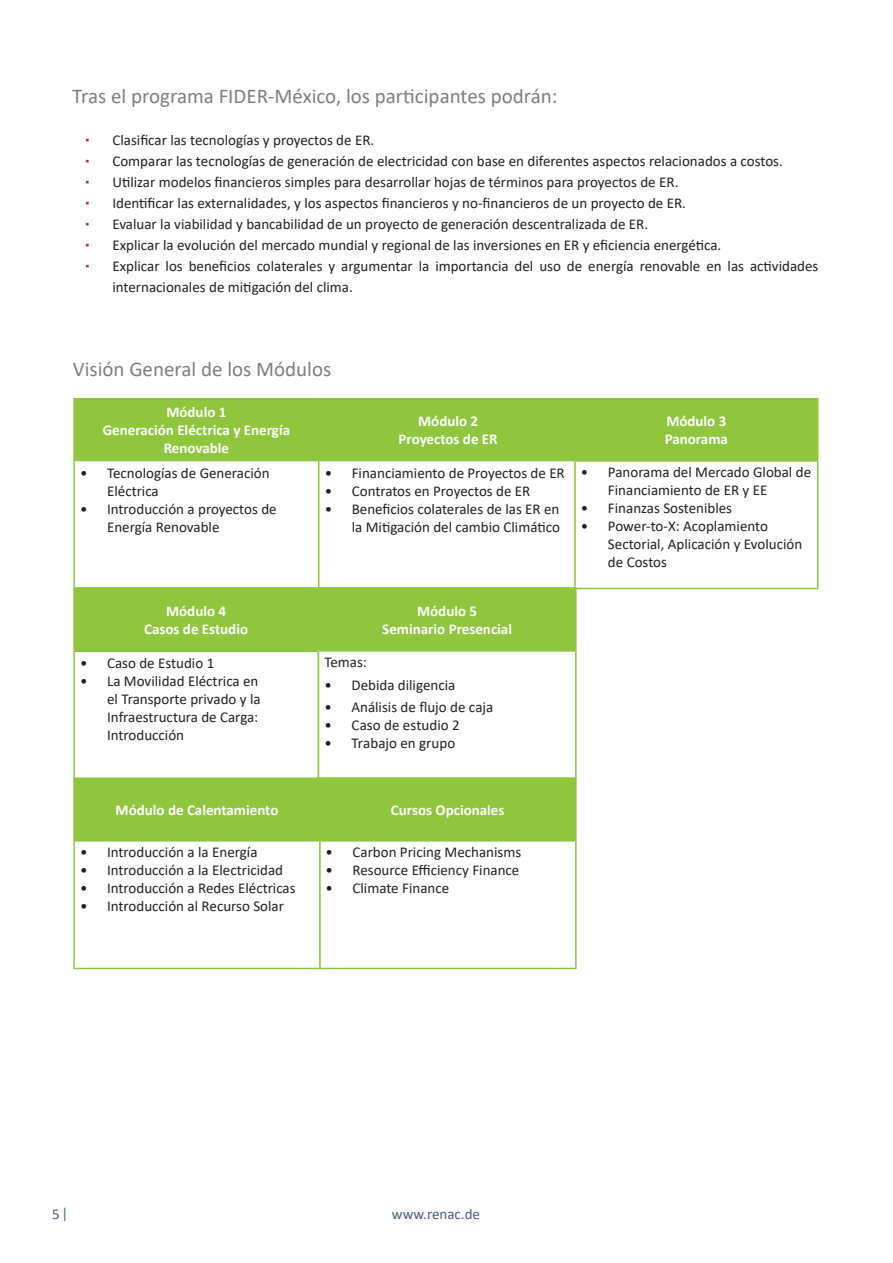
<style>
.page{position:relative;width:893px;height:1263px;background:#fff}
.page>*{position:absolute;margin:0;border:0;box-sizing:border-box;transform-origin:0 0}
.Ü2{font:21px "Calibri";color:#7c7f81}
.t1{font:15px/18px "Calibri";color:#231f20}
.t2{font:700 15px/18px "Calibri";color:#fff;text-align:center}
.t3{font:15px "Calibri";color:#435f84}
.s1{font-family:"Bundes Serif Office"}
</style>
<div class="page">
<div style="left:75px;top:399px;width:499px;height:61px;background:#8fc63e"></div>
<svg style="left:75px;top:461px;width:499px;height:126px"></svg>
<hr style="left:73px;top:460px;width:246px;height:1px;background:#8bc63e">
<hr style="left:319px;top:460px;width:259px;height:1px;background:#8bc63e">
<hr style="left:73px;top:587px;width:246px;height:2px;background:#8bc63e">
<hr style="left:73px;top:398px;width:246px;height:1px;background:#8bc63e">
<hr style="left:73px;top:399px;width:2px;height:61px;background:#8bc63e">
<hr style="left:319px;top:398px;width:259px;height:1px;background:#8bc63e">
<hr style="left:318px;top:399px;width:1px;height:61px;background:#8bc63e">
<hr style="left:73px;top:461px;width:2px;height:126px;background:#8bc63e">
<hr style="left:318px;top:461px;width:1px;height:126px;background:#8bc63e">
<hr style="left:319px;top:587px;width:259px;height:2px;background:#8bc63e">
<div style="left:575px;top:399px;width:243px;height:61px;background:#8fc63e"></div>
<hr style="left:576px;top:459px;width:241px;height:3px;background:#8bc63e">
<hr style="left:574px;top:398px;width:244px;height:1px;background:#8bc63e">
<hr style="left:574px;top:399px;width:2px;height:61px;background:#8bc63e">
<hr style="left:817px;top:399px;width:1px;height:61px;background:#8bc63e">
<hr style="left:574px;top:460px;width:2px;height:128px;background:#8bc63e">
<hr style="left:817px;top:460px;width:1px;height:128px;background:#8bc63e">
<hr style="left:574px;top:588px;width:244px;height:1px;background:#8bc63e">
<div style="left:318px;top:588px;width:258px;height:62px;background:#8fc63e"></div>
<hr style="left:319px;top:649px;width:256px;height:3px;background:#8bc63e">
<hr style="left:318px;top:588px;width:259px;height:1px;background:#8bc63e">
<hr style="left:575px;top:589px;width:2px;height:61px;background:#8bc63e">
<hr style="left:575px;top:650px;width:2px;height:128px;background:#8bc63e">
<div style="left:74px;top:588px;width:244px;height:63px;background:#8fc63e"></div>
<hr style="left:75px;top:649px;width:242px;height:3px;background:#8bc63e">
<hr style="left:73px;top:588px;width:246px;height:1px;background:#8bc63e">
<hr style="left:73px;top:589px;width:2px;height:62px;background:#8bc63e">
<hr style="left:317px;top:589px;width:2px;height:62px;background:#8bc63e">
<hr style="left:73px;top:651px;width:2px;height:127px;background:#8bc63e">
<hr style="left:317px;top:651px;width:2px;height:127px;background:#8bc63e">
<div style="left:319px;top:778px;width:257px;height:62px;background:#8fc63e"></div>
<hr style="left:320px;top:838px;width:255px;height:3px;background:#8bc63e">
<hr style="left:319px;top:777px;width:258px;height:2px;background:#8bc63e">
<hr style="left:575px;top:779px;width:2px;height:61px;background:#8bc63e">
<hr style="left:575px;top:840px;width:2px;height:128px;background:#8bc63e">
<hr style="left:319px;top:968px;width:258px;height:1px;background:#8bc63e">
<div style="left:74px;top:778px;width:246px;height:62px;background:#8fc63e"></div>
<hr style="left:75px;top:838px;width:244px;height:3px;background:#8bc63e">
<hr style="left:73px;top:777px;width:248px;height:2px;background:#8bc63e">
<hr style="left:73px;top:779px;width:2px;height:61px;background:#8bc63e">
<hr style="left:319px;top:779px;width:2px;height:61px;background:#8bc63e">
<hr style="left:73px;top:840px;width:2px;height:128px;background:#8bc63e">
<hr style="left:319px;top:840px;width:2px;height:128px;background:#8bc63e">
<hr style="left:73px;top:968px;width:248px;height:1px;background:#8bc63e">
<p class="Ü2" style="left:72px;top:81px;width:487px">Tras el programa FIDER-México, los participantes podrán:</p>
<p class="t1" style="left:112px;top:130px;width:263px">Clasificar las tecnologías y proyectos de ER.</p>
<p class="t1" style="left:112px;top:151px;width:672px">Comparar las tecnologías de generación de electricidad con base en diferentes aspectos relacionados a costos.</p>
<p class="t1" style="left:112px;top:172px;width:567px">Utilizar modelos financieros simples para desarrollar hojas de términos para proyectos de ER.</p>
<p class="t1" style="left:112px;top:193px;width:575px">Identificar las externalidades, y los aspectos financieros y no-financieros de un proyecto de ER.</p>
<p class="t1" style="left:112px;top:214px;width:537px">Evaluar la viabilidad y bancabilidad de un proyecto de generación descentralizada de ER.</p>
<p class="t1" style="left:112px;top:235px;width:610px">Explicar la evolución del mercado mundial y regional de las inversiones en ER y eficiencia energética.</p>
<p class="t1" style="left:112px;top:255px;width:707px;line-height:21px">Explicar los beneficios colaterales y argumentar la importancia del uso de energía renovable en las actividades internacionales de mitigación del clima.</p>
<p class="Ü2" style="left:73px;top:354px;width:260px">Visión General de los Módulos</p>
<p class="t2" style="left:166px;top:403px;width:62px">Módulo 1</p>
<p class="t2" style="left:103px;top:421px;width:189px">Generación Eléctrica y Energía<br>Renovable</p>
<p class="t2" style="left:418px;top:412px;width:62px">Módulo 2</p>
<p class="t2" style="left:399px;top:430px;width:101px">Proyectos de ER</p>
<p class="t1" style="left:107px;top:463px;width:164px;text-indent:-27px">• Tecnologías de Generación<br>Eléctrica</p>
<p class="t1" style="left:107px;top:499px;width:171px;text-indent:-27px">• Introducción a proyectos de<br>Energía Renovable</p>
<p class="t2" style="left:166px;top:602px;width:62px">Módulo 4</p>
<p class="t2" style="left:144px;top:620px;width:105px">Casos de Estudio</p>
<p class="t1" style="left:80px;top:653px;width:136px">• Caso de Estudio 1</p>
<p class="t1" style="left:107px;top:671px;width:155px;text-indent:-27px">• La Movilidad Eléctrica en el Transporte privado y la<br>Infraestructura de Carga:<br>Introducción</p>
<p class="t1" style="left:325px;top:463px;width:242px">• Financiamiento de Proyectos de ER</p>
<p class="t1" style="left:325px;top:481px;width:207px">• Contratos en Proyectos de ER</p>
<p class="t1" style="left:325px;top:499px;width:237px;text-align:right">• Beneficios colaterales de las ER en la Mitigación del cambio Climático</p>
<p class="t2" style="left:417px;top:602px;width:62px">Módulo 5</p>
<p class="t2" style="left:382px;top:620px;width:131px">Seminario Presencial</p>
<p class="t1" style="left:324px;top:653px;width:44px">Temas:</p>
<p class="t1" style="left:324px;top:675px;width:132px">• Debida diligencia</p>
<p class="t1" style="left:324px;top:697px;width:170px">• Análisis de flujo de caja</p>
<p class="t1" style="left:324px;top:715px;width:137px">• Caso de estudio 2</p>
<p class="t1" style="left:324px;top:733px;width:132px">• Trabajo en grupo</p>
<p class="t2" style="left:666px;top:412px;width:62px">Módulo 3</p>
<p class="t2" style="left:665px;top:430px;width:65px">Panorama</p>
<p class="t1" style="left:608px;top:463px;width:205px;text-indent:-27px">• Panorama del Mercado Global de<br>Financiamiento de ER y EE</p>
<p class="t1" style="left:581px;top:499px;width:153px">• Finanzas Sostenibles</p>
<p class="t1" style="left:608px;top:517px;width:196px;text-indent:-27px">• Power-to-X: Acoplamiento<br>Sectorial, Aplicación y Evolución de Costos</p>
<p class="t2" style="left:116px;top:801px;width:164px">Módulo de Calentamiento</p>
<p class="t1" style="left:80px;top:843px;width:179px">• Introducción a la Energía</p>
<p class="t1" style="left:80px;top:861px;width:205px">• Introducción a la Electricidad</p>
<p class="t1" style="left:80px;top:879px;width:217px">• Introducción a Redes Eléctricas</p>
<p class="t1" style="left:80px;top:897px;width:205px">• Introducción al Recurso Solar</p>
<p class="t2" style="left:391px;top:800px;width:115px">Cursos Opcionales</p>
<p class="t1" style="left:325px;top:843px;width:197px">• Carbon Pricing Mechanisms</p>
<p class="t1" style="left:325px;top:861px;width:195px">• Resource Efficiency Finance</p>
<p class="t1" style="left:325px;top:879px;width:125px">• Climate Finance</p>
<p class="t3" style="left:52px;top:1204px;width:16px">5 <span class="s1">|</span></p>
<p class="t3" style="left:392px;top:1203px;width:90px">www.renac.de</p>
</div>
